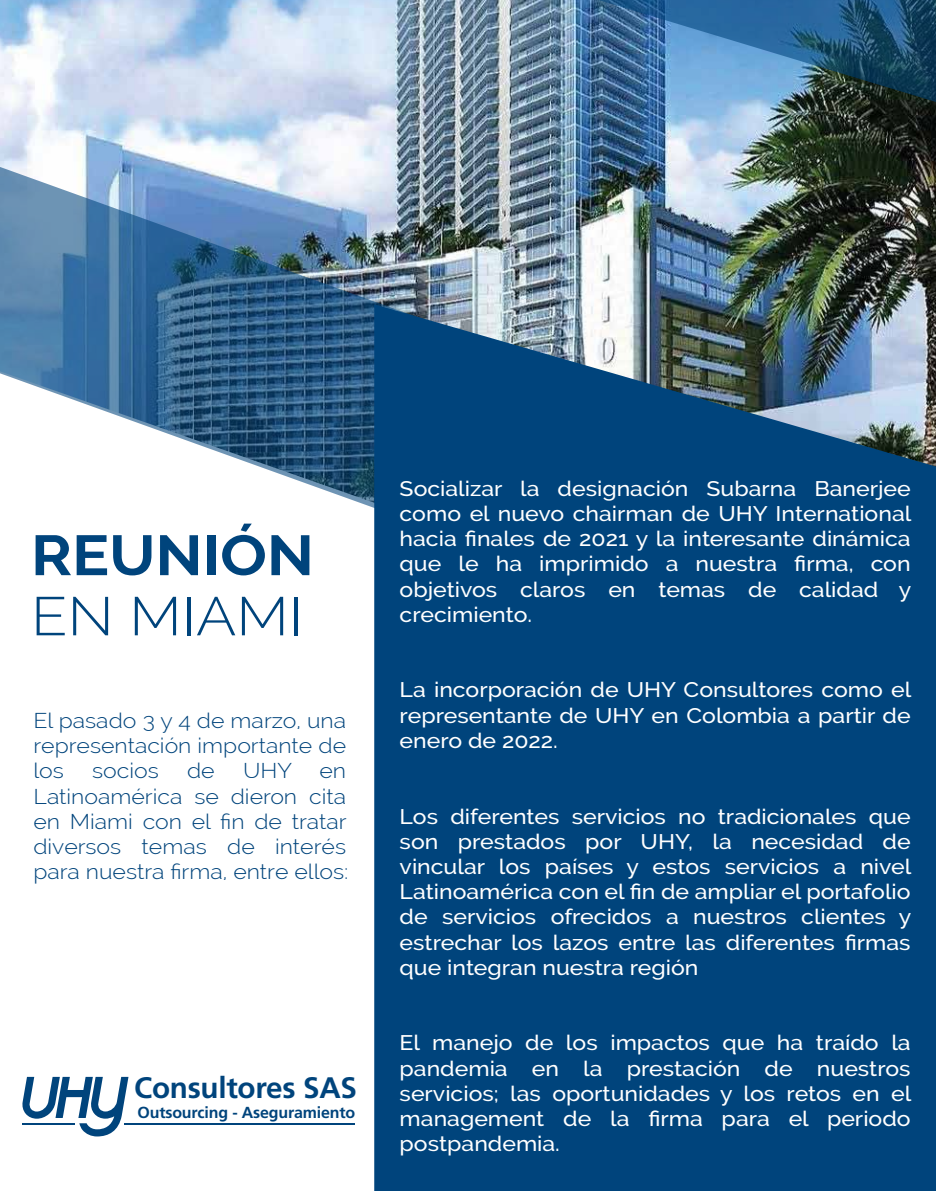
<style>
.page{position:relative;width:936px;height:1191px;background:#fff}
.page>*{position:absolute;margin:0;border:0;box-sizing:border-box;transform-origin:0 0}
.t1{font:700 56.25px "Raleway";color:#00447c;scale:1.1 1}
.t2{font:300 54.3px "Raleway";color:#00447c;scale:1.1 1}
.t3{font:700 29.55px "Frutiger LT Std";letter-spacing:-.01em;color:#00447c}
.t4{font:500 21px/25.2px "Raleway";color:#fff;text-align:justify;scale:1.1 1}
.t5{font:300 21px/25.2px "Raleway";color:#00447c;text-align:justify;scale:1.1 1}
.t6{font:700 15.9px "Frutiger LT Std";letter-spacing:-.01em;color:#00447c}
</style>
<div class="page">
<img style="left:0;top:0;width:935px;height:304px">
<img style="left:0;top:164px;width:548px;height:344px">
<img style="left:558px;top:0;width:377px;height:104px">
<svg style="left:374px;top:304px;width:561px;height:887px;background:#0b4a7e"></svg>
<hr style="left:125px;top:1123px;width:230px;height:2px;background:#00447c">
<svg style="left:22px;top:1076px;width:106px;height:60px"></svg>
<h1 class="t1" style="left:31px;top:523px;width:259px">REUNIÓN</h1>
<h2 class="t2" style="left:31px;top:584px;width:249px">EN MIAMI</h2>
<p class="t5" style="left:33px;top:708px;width:286px">El pasado 3 y 4 de marzo, una representación importante de los</p>
<p class="t5" style="left:92px;top:758px;width:62px">socios</p>
<p class="t5" style="left:187px;top:758px;width:27px">de</p>
<p class="t5" style="left:243px;top:758px;width:46px">UHY</p>
<p class="t5" style="left:33px;top:758px;width:288px;text-indent:286px">en Latinoamérica se dieron cita en Miami con el fin de tratar diversos temas de interés para nuestra firma, entre ellos:</p>
<h3 class="t3" style="left:134px;top:1070px;width:224px">Consultores SAS</h3>
<p class="t6" style="left:137px;top:1103px;width:219px">Outsourcing - Aseguramiento</p>
<p class="t4" style="left:399px;top:476px;width:466px">Socializar la designación Subarna Banerjee como el nuevo chairman de UHY International hacia finales de 2021 y la interesante dinámica que le ha imprimido a nuestra firma, con objetivos claros en temas de calidad y crecimiento.</p>
<p class="t4" style="left:399px;top:677px;width:466px">La incorporación de UHY Consultores como el representante de UHY en Colombia a partir de enero de 2022.</p>
<p class="t4" style="left:399px;top:803px;width:466px">Los diferentes servicios no tradicionales que son prestados por UHY, la necesidad de vincular los países y estos servicios a nivel Latinoamérica con el fin de ampliar el portafolio de servicios ofrecidos a nuestros clientes y estrechar los lazos entre las diferentes firmas que integran nuestra región</p>
<p class="t4" style="left:399px;top:1030px;width:466px">El manejo de los impactos que ha traído la pandemia en la prestación de nuestros servicios; las oportunidades y los retos en el management de la firma para el periodo postpandemia.</p>
</div>
